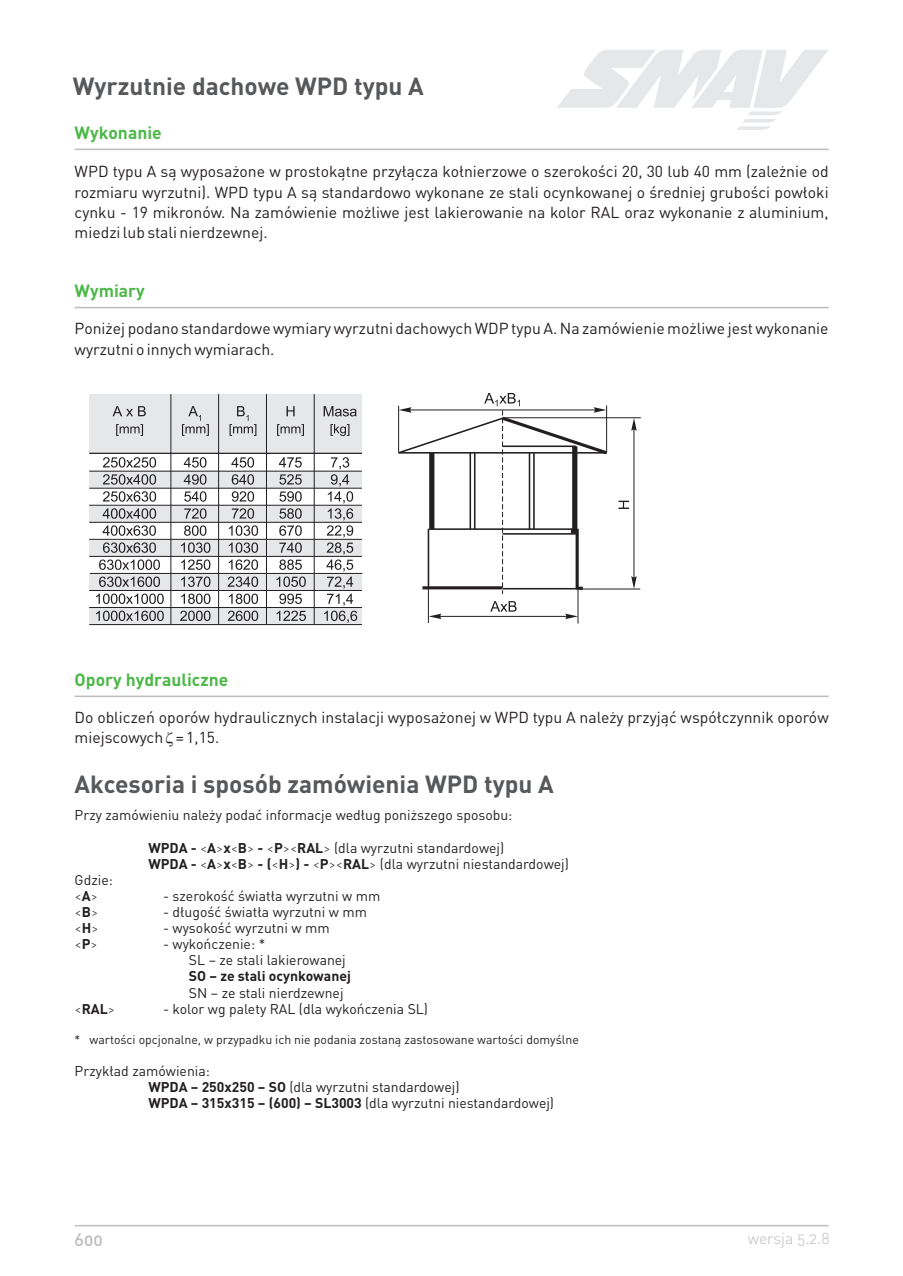
<style>
.page{position:relative;width:903px;height:1276px;background:#fff}
.page>*{position:absolute;margin:0;border:0;box-sizing:border-box;transform-origin:0 0}
.t1{font:700 24.5px "DIN Pro";color:#57585a}
.t2{font:700 17.5px "DIN Pro";color:#4cb848}
.t3{font:17.5px "DIN";color:#bcbdc0}
.t4{font:15.75px/20.1px "DIN Pro";color:#231f20}
.t5{font:15.75px "DIN Light Alternate";color:#bcbdc0}
.t6{font:14px/16.1px "DIN Pro";color:#231f20}
.t7{font:700 14px "DIN Pro";color:#231f20}
.t8{font:300 14px "DIN Pro";color:#231f20}
.t9{font:12.25px "DIN Pro";color:#231f20}
.s1{font-weight:300}
.s2{font-weight:400}
.s3{font-weight:700}
</style>
<div class="page">
<hr style="left:75px;top:149px;width:754px;height:1px;background:#bcbdc0">
<svg style="left:557px;top:50px;width:271px;height:80px"></svg>
<hr style="left:75px;top:307px;width:754px;height:1px;background:#bcbdc0">
<hr style="left:75px;top:695px;width:754px;height:2px;background:#bcbdc0">
<div style="left:90px;top:394px;width:272px;height:59px;background:#e6e7e9"></div>
<div style="left:90px;top:471px;width:272px;height:17px;background:#e6e7e9"></div>
<div style="left:90px;top:506px;width:272px;height:16px;background:#e6e7e9"></div>
<div style="left:90px;top:540px;width:272px;height:16px;background:#e6e7e9"></div>
<div style="left:90px;top:573px;width:272px;height:17px;background:#e6e7e9"></div>
<div style="left:90px;top:607px;width:272px;height:17px;background:#e6e7e9"></div>
<hr style="left:89px;top:453px;width:273px;height:1px;background:#231f20">
<hr style="left:171px;top:394px;width:1px;height:231px;background:#231f20">
<hr style="left:218px;top:394px;width:1px;height:231px;background:#231f20">
<hr style="left:266px;top:394px;width:1px;height:231px;background:#231f20">
<hr style="left:314px;top:394px;width:1px;height:231px;background:#231f20">
<svg style="left:113px;top:406px;width:33px;height:10px"></svg>
<svg style="left:287px;top:406px;width:8px;height:10px"></svg>
<svg style="left:324px;top:406px;width:33px;height:10px"></svg>
<svg style="left:116px;top:424px;width:27px;height:12px"></svg>
<svg style="left:182px;top:406px;width:27px;height:30px"></svg>
<svg style="left:230px;top:406px;width:26px;height:30px"></svg>
<svg style="left:277px;top:424px;width:27px;height:12px"></svg>
<svg style="left:331px;top:424px;width:18px;height:12px"></svg>
<hr style="left:89px;top:471px;width:273px;height:1px;background:#231f20">
<svg style="left:103px;top:457px;width:53px;height:11px"></svg>
<svg style="left:184px;top:457px;width:22px;height:11px"></svg>
<svg style="left:231px;top:457px;width:23px;height:11px"></svg>
<svg style="left:279px;top:457px;width:23px;height:11px"></svg>
<hr style="left:89px;top:488px;width:273px;height:1px;background:#231f20">
<svg style="left:103px;top:474px;width:53px;height:11px"></svg>
<svg style="left:184px;top:474px;width:22px;height:11px"></svg>
<svg style="left:232px;top:474px;width:22px;height:11px"></svg>
<svg style="left:279px;top:474px;width:23px;height:11px"></svg>
<hr style="left:89px;top:505px;width:273px;height:1px;background:#231f20">
<svg style="left:103px;top:491px;width:53px;height:11px"></svg>
<svg style="left:184px;top:491px;width:23px;height:11px"></svg>
<svg style="left:232px;top:491px;width:22px;height:11px"></svg>
<svg style="left:279px;top:491px;width:23px;height:11px"></svg>
<hr style="left:89px;top:522px;width:273px;height:1px;background:#231f20">
<svg style="left:103px;top:508px;width:53px;height:11px"></svg>
<svg style="left:184px;top:508px;width:23px;height:11px"></svg>
<svg style="left:232px;top:508px;width:22px;height:11px"></svg>
<svg style="left:279px;top:508px;width:23px;height:11px"></svg>
<hr style="left:89px;top:539px;width:273px;height:1px;background:#231f20">
<svg style="left:103px;top:525px;width:53px;height:11px"></svg>
<svg style="left:184px;top:525px;width:22px;height:11px"></svg>
<svg style="left:229px;top:525px;width:29px;height:11px"></svg>
<svg style="left:279px;top:525px;width:23px;height:11px"></svg>
<hr style="left:89px;top:556px;width:273px;height:1px;background:#231f20">
<svg style="left:103px;top:542px;width:53px;height:11px"></svg>
<svg style="left:181px;top:542px;width:29px;height:11px"></svg>
<svg style="left:229px;top:542px;width:29px;height:11px"></svg>
<svg style="left:279px;top:542px;width:23px;height:11px"></svg>
<svg style="left:99px;top:559px;width:61px;height:11px"></svg>
<svg style="left:181px;top:559px;width:29px;height:11px"></svg>
<svg style="left:229px;top:559px;width:29px;height:11px"></svg>
<svg style="left:279px;top:559px;width:23px;height:11px"></svg>
<hr style="left:89px;top:590px;width:273px;height:1px;background:#231f20">
<svg style="left:99px;top:576px;width:61px;height:11px"></svg>
<svg style="left:181px;top:576px;width:29px;height:11px"></svg>
<svg style="left:228px;top:576px;width:30px;height:11px"></svg>
<svg style="left:276px;top:576px;width:30px;height:11px"></svg>
<hr style="left:89px;top:607px;width:273px;height:1px;background:#231f20">
<svg style="left:96px;top:593px;width:68px;height:11px"></svg>
<svg style="left:181px;top:593px;width:29px;height:11px"></svg>
<svg style="left:229px;top:593px;width:29px;height:11px"></svg>
<svg style="left:279px;top:593px;width:23px;height:11px"></svg>
<hr style="left:89px;top:624px;width:273px;height:1px;background:#231f20">
<svg style="left:96px;top:611px;width:68px;height:10px"></svg>
<svg style="left:180px;top:611px;width:31px;height:10px"></svg>
<svg style="left:228px;top:611px;width:30px;height:10px"></svg>
<svg style="left:277px;top:611px;width:29px;height:10px"></svg>
<svg style="left:324px;top:457px;width:33px;height:166px"></svg>
<hr style="left:90px;top:573px;width:272px;height:1px;background:#231f20">
<hr style="left:579px;top:589px;width:61px;height:1px;background:#231f20">
<hr style="left:503px;top:417px;width:138px;height:1px;background:#231f20">
<hr style="left:435px;top:616px;width:136px;height:1px;background:#231f20">
<svg style="left:429px;top:613px;width:13px;height:6px"></svg>
<svg style="left:565px;top:613px;width:13px;height:6px"></svg>
<hr style="left:634px;top:424px;width:1px;height:158px;background:#231f20">
<svg style="left:631px;top:576px;width:6px;height:13px"></svg>
<svg style="left:631px;top:418px;width:6px;height:13px"></svg>
<hr style="left:428px;top:588px;width:1px;height:35px;background:#231f20">
<hr style="left:578px;top:590px;width:1px;height:33px;background:#231f20">
<svg style="left:490px;top:601px;width:27px;height:11px"></svg>
<svg style="left:619px;top:501px;width:10px;height:8px"></svg>
<svg style="left:398px;top:393px;width:213px;height:201px"></svg>
<hr style="left:75px;top:1225px;width:754px;height:1px;background:#bcbdc0">
<h1 class="t1" style="left:73px;top:73px;width:353px">Wyrzutnie dachowe WPD typu A</h1>
<p class="t2" style="left:75px;top:122px;width:89px">Wykonanie</p>
<p class="t4" style="left:75px;top:164px;width:756px;text-align:justify">WPD typu A s¹ wyposa¿one w prostok¹tne przy³¹cza ko³nierzowe o szerokoœci 20, 30 lub 40 mm (zale¿nie od rozmiaru wyrzutni). WPD typu A s¹ standardowo wykonane ze stali ocynkowanej o œredniej gruboœci pow³oki cynku - 19 mikronów. Na zamówienie mo¿liwe jest lakierowanie na kolor RAL oraz wykonanie z aluminium, miedzi lub stali nierdzewnej.</p>
<p class="t2" style="left:75px;top:280px;width:72px">Wymiary</p>
<p class="t4" style="left:75px;top:320px;width:756px">Poni¿ej podano standardowe wymiary wyrzutni dachowych WDP typu A. Na zamówienie mo¿liwe jest wykonanie wyrzutni o innych wymiarach.</p>
<p class="t2" style="left:75px;top:669px;width:155px">Opory hydrauliczne</p>
<p class="t4" style="left:75px;top:709px;width:756px">Do obliczeñ oporów hydraulicznych instalacji wyposa¿onej w WPD typu A nale¿y przyj¹æ wspó³czynnik oporów miejscowych = 1,15.</p>
<h1 class="t1" style="left:75px;top:770px;width:481px">Akcesoria i sposób zamówienia WPD typu A</h1>
<p class="t6" style="left:75px;top:809px;width:439px">Przy zamówieniu nale¿y podaæ informacje wed³ug poni¿szego sposobu:</p>
<p class="t7" style="left:148px;top:842px;width:210px">WPDA - <span class="s1">&lt;</span>A<span class="s1">&gt;</span>x B - P RAL <span class="s2">(dla</span></p>
<p class="t6" style="left:148px;top:841px;width:422px;text-indent:175px"><span class="s1">&gt;</span> wyrzutni standardowej)<br><span class="s3">WPDA -</span> <span class="s1">&lt;</span><span class="s3">A</span><span class="s1">&gt;</span><span class="s3">x</span><span class="s1">&lt;</span><span class="s3">B</span><span class="s1">&gt;</span> <span class="s3">- (</span><span class="s1">&lt;</span><span class="s3">H</span><span class="s1">&gt;</span><span class="s3">) -</span> <span class="s1">&lt;</span><span class="s3">P</span><span class="s1">&gt;&lt;</span><span class="s3">RAL</span><span class="s1">&gt;</span> (dla wyrzutni niestandardowej)</p>
<p class="t8" style="left:231px;top:839px;width:68px">&lt;&gt; &lt;&gt;&lt;</p>
<p class="t6" style="left:75px;top:873px;width:40px">Gdzie: <span class="s1">&lt;</span><span class="s3">A</span><span class="s1">&gt;</span></p>
<p class="t6" style="left:163px;top:889px;width:219px">- szerokoœæ œwiat³a wyrzutni w mm</p>
<p class="t8" style="left:75px;top:904px;width:25px">&lt;<span class="s3">B</span>&gt;</p>
<p class="t6" style="left:163px;top:905px;width:205px">- d³ugoœæ œwiat³a wyrzutni w mm</p>
<p class="t8" style="left:75px;top:920px;width:25px">&lt;<span class="s3">H</span>&gt;</p>
<p class="t6" style="left:163px;top:921px;width:168px">- wysokoœæ wyrzutni w mm</p>
<p class="t8" style="left:75px;top:936px;width:25px">&lt;<span class="s3">P</span>&gt;</p>
<p class="t6" style="left:189px;top:938px;width:158px;text-indent:-26px">- wykoñczenie: *<br>SL – ze stali lakierowanej</p>
<p class="t7" style="left:189px;top:971px;width:164px">SO – ze stali ocynkowanej</p>
<p class="t6" style="left:189px;top:986px;width:156px">SN – ze stali nierdzewnej</p>
<p class="t7" style="left:75px;top:1003px;width:42px"><span class="s1">&lt;</span>RAL<span class="s1">&gt;</span></p>
<p class="t6" style="left:163px;top:1002px;width:266px">- kolor wg palety RAL (dla wykoñczenia SL)</p>
<p class="t9" style="left:75px;top:1035px;width:506px">* wartoœci opcjonalne, w przypadku ich nie podania zostan¹ zastosowane wartoœci domyœlne</p>
<p class="t6" style="left:148px;top:1064px;width:407px;text-indent:-74px">Przyk³ad zamówienia:<br><span class="s3">WPDA – 250x250 – SO</span> (dla wyrzutni standardowej)<br><span class="s3">WPDA – 315x315 – (600) – SL3003</span> (dla wyrzutni niestandardowej)</p>
<p class="t3" style="left:75px;top:1233px;width:30px">600</p>
<p class="t5" style="left:748px;top:1233px;width:83px">wersja 5.2.8</p>
</div>
